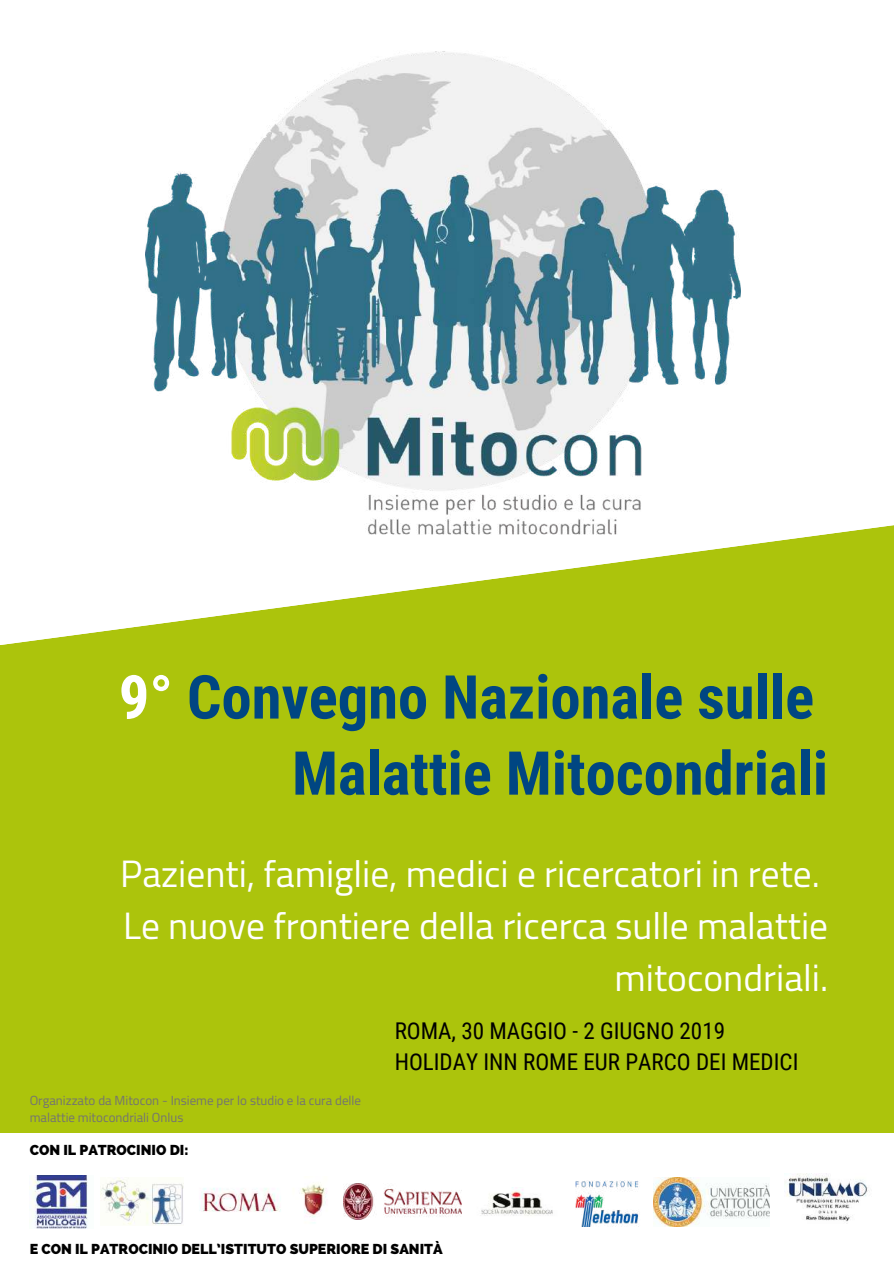
<style>
.page{position:relative;width:894px;height:1264px;background:#fff}
.page>*{position:absolute;margin:0;border:0;box-sizing:border-box;transform-origin:0 0}
.t1{font:700 60.6px/76.1px "Roboto Condensed";color:#004682;text-align:right}
.t2{font:37.5px/51.9px "Cairo";color:#fff;text-align:right}
.t3{font:23.1px/31.3px "Roboto Condensed";color:#000}
.t4{font:800 14.25px "Raleway";color:#000}
.t5{font:13.05px/17.2px "Cairo";color:#737373}
.s1{color:#fff}
</style>
<div class="page">
<svg style="left:0;top:525px;width:893px;height:608px;background:#b3c920"></svg>
<img style="left:145px;top:51px;width:595px;height:488px">
<img style="left:33px;top:1175px;width:55px;height:53px">
<img style="left:575px;top:1180px;width:64px;height:46px">
<img style="left:343px;top:1183px;width:118px;height:36px">
<img style="left:201px;top:1184px;width:126px;height:39px">
<img style="left:100px;top:1177px;width:83px;height:48px">
<img style="left:785px;top:1173px;width:84px;height:49px">
<img style="left:653px;top:1177px;width:116px;height:48px">
<img style="left:481px;top:1187px;width:72px;height:29px">
<h1 class="t1" style="left:119px;top:660px;width:710px"><span class="s1">9°</span> Convegno Nazionale sulle<br>Malattie Mitocondriali</h1>
<p class="t2" style="left:120px;top:848px;width:709px">Pazienti, famiglie, medici e ricercatori in rete.<br>Le nuove frontiere della ricerca sulle malattie mitocondriali.</p>
<p class="t3" style="left:394px;top:1015px;width:405px">ROMA, 30 MAGGIO - 2 GIUGNO 2019<br>HOLIDAY INN ROME EUR PARCO DEI MEDICI</p>
<p class="t5" style="left:30px;top:1091px;width:333px">Organizzato da Mitocon - Insieme per lo studio e la cura delle malattie mitocondriali Onlus</p>
<p class="t4" style="left:30px;top:1141px;width:160px">CON IL PATROCINIO DI:</p>
<p class="t4" style="left:30px;top:1240px;width:414px">E CON IL PATROCINIO DELL’ISTITUTO SUPERIORE DI SANITÀ</p>
</div>
